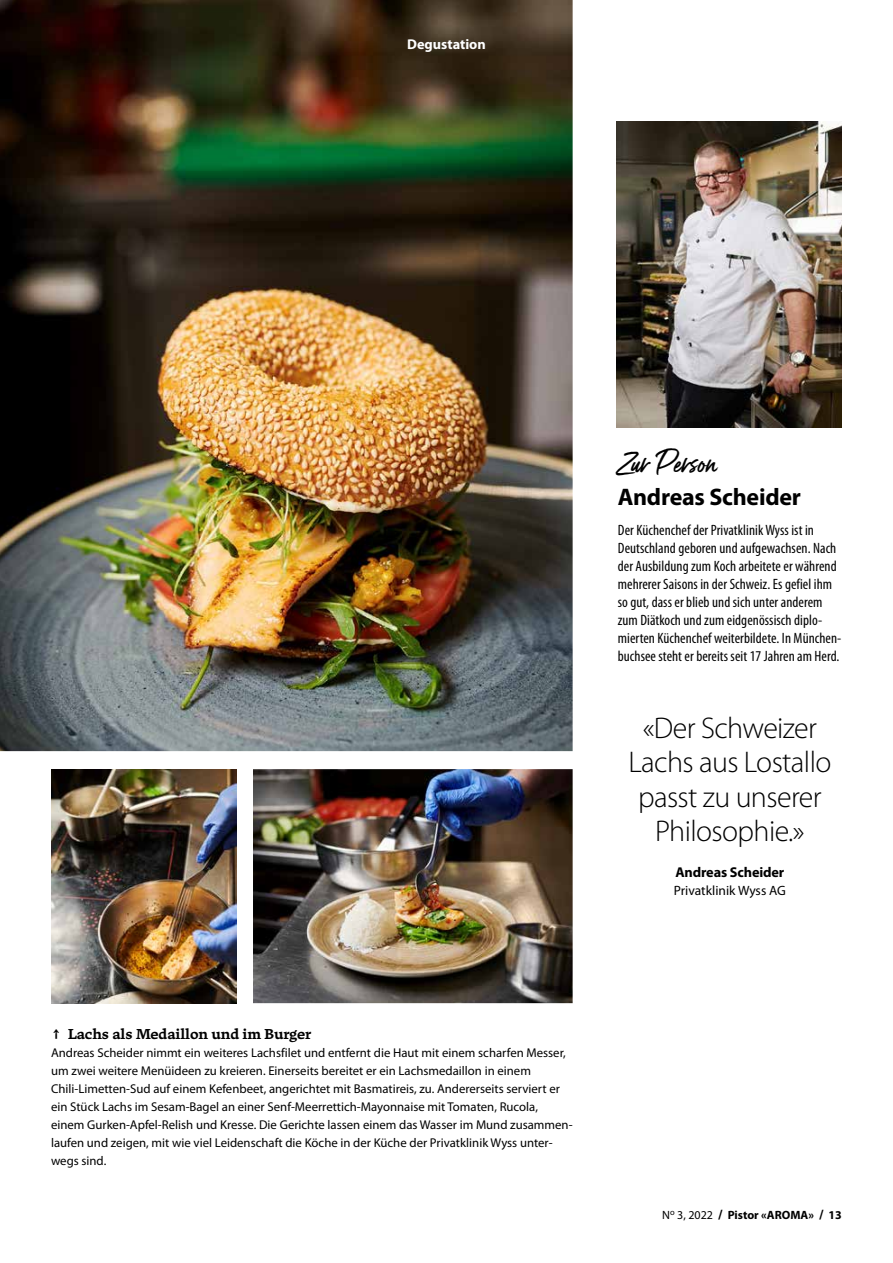
<style>
.page{position:relative;width:893px;height:1263px;background:#fff}
.page>*{position:absolute;margin:0;border:0;box-sizing:border-box;transform-origin:0 0}
.t1{font:300 30px/34.5px "Myriad Pro";letter-spacing:-.02em;color:#000;text-align:center}
.t2{font:28.5px "Gotcha";color:#000}
.t3{font:700 24px "Myriad Pro";letter-spacing:-.01em;color:#000}
.t4{font:condensed 15px/18px "Myriad Pro";letter-spacing:.005em;color:#000}
.t5{font:700 14.25px "Tuna";letter-spacing:-.01em;color:#000}
.t6{font:700 14.25px "Myriad Pro";letter-spacing:-.01em;color:#000}
.t7{font:700 14.25px "Myriad Pro";color:#fff}
.t8{font:13.5px "Myriad Pro";color:#000}
.t9{font:12.75px/18px "Myriad Pro";color:#000}
.t10{font:700 12px "Myriad Pro";color:#000}
.s1{font-weight:400}
.s2{font-size:13.5px}
</style>
<div class="page">
<img style="left:616px;top:121px;width:226px;height:306px">
<img style="left:253px;top:769px;width:320px;height:234px">
<img style="left:51px;top:769px;width:185px;height:234px">
<img style="left:0;top:0;width:573px;height:751px">
<p class="t7" style="left:407px;top:35px;width:80px">Degustation</p>
<h2 class="t2" style="left:618px;top:444px;width:100px">Zur Person</h2>
<h3 class="t3" style="left:618px;top:482px;width:185px">Andreas Scheider</h3>
<p class="t4" style="left:618px;top:521px;width:225px">Der Küchenchef der Privatklinik Wyss ist in Deutschland geboren und aufgewachsen. Nach der Ausbildung zum Koch arbeitete er während mehrerer Saisons in der Schweiz. Es gefiel ihm so gut, dass er blieb und sich unter anderem zum Diätkoch und zum eidgenössisch diplo&shy;mierten Küchenchef weiterbildete. In München&shy;buchsee steht er bereits seit 17 Jahren am Herd.</p>
<h1 class="t1" style="left:628px;top:710px;width:205px">«Der Schweizer<br>Lachs aus Lostallo passt zu unserer<br>Philosophie.»</h1>
<p class="t6" style="left:675px;top:863px;width:110px">Andreas Scheider</p>
<p class="t8" style="left:674px;top:882px;width:114px">Privatklinik Wyss AG</p>
<p class="t5" style="left:51px;top:1025px;width:262px">↑ Lachs als Medaillon und im Burger</p>
<p class="t9" style="left:51px;top:1044px;width:523px">Andreas Scheider nimmt ein weiteres Lachsfilet und entfernt die Haut mit einem scharfen Messer, um zwei weitere Menüideen zu kreieren. Einerseits bereitet er ein Lachsmedaillon in einem Chili-Limetten-Sud auf einem Kefenbeet, angerichtet mit Basmatireis, zu. Andererseits serviert er ein Stück Lachs im Sesam-Bagel an einer Senf-Meerrettich-Mayonnaise mit Tomaten, Rucola, einem Gurken-Apfel-Relish und Kresse. Die Gerichte lassen einem das Wasser im Mund zusammen&shy;laufen und zeigen, mit wie viel Leidenschaft die Köche in der Küche der Privatklinik Wyss unter&shy;wegs sind.</p>
<p class="t10" style="left:662px;top:1207px;width:181px"><span class="s1">N</span><sup>o</sup> <span class="s1">3, 2022</span> <span class="s2">/</span> Pistor «AROMA» <span class="s2">/</span> 13</p>
</div>
